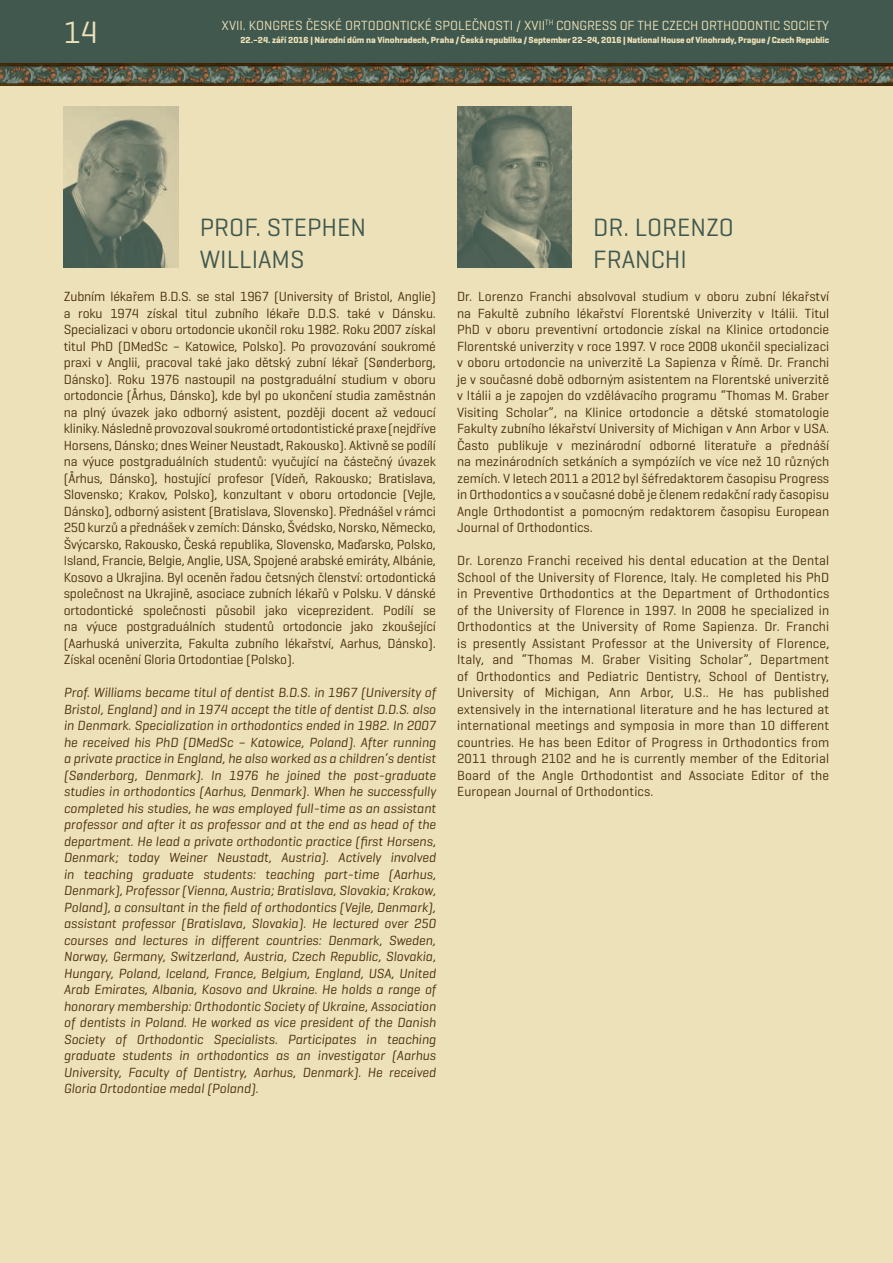
<style>
.page{position:relative;width:893px;height:1263px;background:#ede1b9}
.page>*{position:absolute;margin:0;border:0;box-sizing:border-box;transform-origin:0 0}
.t1{font:31.5px "Geogrotesque";color:#ede1b9}
.t2{font:25.5px/31.5px "Geogrotesque";color:#40584e}
.t3{font:13.5px/16.5px "Geogrotesque";color:#482c0a;text-align:justify}
.t4{font:italic 13.5px/16.5px "Geogrotesque";color:#482c0a;text-align:justify}
.t5{font:13.5px "Geogrotesque";letter-spacing:-.005em;color:#ede1b9}
.t6{font:700 9px "Geogrotesque";letter-spacing:-.01em;color:#ede1b9}
</style>
<div class="page">
<div style="left:0;top:0;width:893px;height:64px;background:#40584e"></div>
<img style="left:0;top:64px;width:893px;height:21px">
<img style="left:64px;top:106px;width:115px;height:162px">
<img style="left:457px;top:106px;width:115px;height:162px">
<h1 class="t1" style="left:64px;top:20px;width:36px">14</h1>
<p class="t5" style="left:222px;top:20px;width:609px">XVII. KONGRES ČESKÉ ORTODONTICKÉ SPOLEČNOSTI / XVII<sup>TH</sup> CONGRESS OF THE CZECH ORTHODONTIC SOCIETY</p>
<p class="t6" style="left:240px;top:36px;width:590px">22.–24. září 2016 | Národní dům na Vinohradech, Praha / Česká republika / September 22–24, 2016 | National House of Vinohrady, Prague / Czech Republic</p>
<h2 class="t2" style="left:200px;top:214px;width:168px">PROF. STEPHEN<br>WILLIAMS</h2>
<p class="t3" style="left:64px;top:289px;width:374px">Zubním lékařem B.D.S. se stal 1967 (University of Bristol, Anglie) a roku 1974 získal titul zubního lékaře D.D.S. také v Dánsku.<br>Specializaci v oboru ortodoncie ukončil roku 1982. Roku 2007 získal titul PhD (DMedSc – Katowice, Polsko). Po provozování soukromé praxi v Anglii, pracoval také jako dětský zubní lékař (Sønderborg, Dánsko). Roku 1976 nastoupil na postgraduální studium v oboru ortodoncie (Århus, Dánsko), kde byl po ukončení studia zaměstnán na plný úvazek jako odborný asistent, později docent až vedoucí kliniky. Následně provozoval soukromé ortodontistické praxe (nejdříve Horsens, Dánsko; dnes Weiner Neustadt, Rakousko). Aktivně se podílí na výuce postgraduálních studentů: vyučující na částečný úvazek (Århus, Dánsko), hostující profesor (Vídeň, Rakousko; Bratislava, Slovensko; Krakov, Polsko), konzultant v oboru ortodoncie (Vejle, Dánsko), odborný asistent (Bratislava, Slovensko). Přednášel v rámci 250 kurzů a přednášek v zemích: Dánsko, Švédsko, Norsko, Německo, Švýcarsko, Rakousko, Česká republika, Slovensko, Maďarsko, Polsko, Island, Francie, Belgie, Anglie, USA, Spojené arabské emiráty, Albánie, Kosovo a Ukrajina. Byl oceněn řadou četsných členství: ortodontická společnost na Ukrajině, asociace zubních lékařů v Polsku. V dánské ortodontické společnosti působil jako viceprezident. Podílí se na výuce postgraduálních studentů ortodoncie jako zkoušející (Aarhuská univerzita, Fakulta zubního lékařství, Aarhus, Dánsko).<br>Získal ocenění Gloria Ortodontiae (Polsko).</p>
<p class="t4" style="left:64px;top:685px;width:374px">Prof. Williams became titul of dentist B.D.S. in 1967 (University of Bristol, England) and in 1974 accept the title of dentist D.D.S. also in Denmark. Specialization in orthodontics ended in 1982. In 2007 he received his PhD (DMedSc – Katowice, Poland). After running a private practice in England, he also worked as a children‘s dentist (Sønderborg, Denmark). In 1976 he joined the post-graduate studies in orthodontics (Aarhus, Denmark). When he successfully completed his studies, he was employed full-time as an assistant professor and after it as professor and at the end as head of the department. He lead a private orthodontic practice (first Horsens, Denmark; today Weiner Neustadt, Austria). Actively involved in teaching graduate students: teaching part-time (Aarhus, Denmark), Professor (Vienna, Austria; Bratislava, Slovakia; Krakow, Poland), a consultant in the field of orthodontics (Vejle, Denmark), assistant professor (Bratislava, Slovakia). He lectured over 250 courses and lectures in different countries: Denmark, Sweden, Norway, Germany, Switzerland, Austria, Czech Republic, Slovakia, Hungary, Poland, Iceland, France, Belgium, England, USA, United Arab Emirates, Albania, Kosovo and Ukraine. He holds a range of honorary membership: Orthodontic Society of Ukraine, Association of dentists in Poland. He worked as vice president of the Danish Society of Orthodontic Specialists. Participates in teaching graduate students in orthodontics as an investigator (Aarhus University, Faculty of Dentistry, Aarhus, Denmark). He received Gloria Ortodontiae medal (Poland).</p>
<h2 class="t2" style="left:593px;top:214px;width:142px">DR. LORENZO<br>FRANCHI</h2>
<p class="t3" style="left:457px;top:289px;width:374px">Dr. Lorenzo Franchi absolvoval studium v oboru zubní lékařství na Fakultě zubního lékařství Florentské Univerzity v Itálii. Titul PhD v oboru preventivní ortodoncie získal na Klinice ortodoncie Florentské univerzity v roce 1997. V roce 2008 ukončil specializaci v oboru ortodoncie na univerzitě La Sapienza v Římě. Dr. Franchi je v současné době odborným asistentem na Florentské univerzitě v Itálii a je zapojen do vzdělávacího programu “Thomas M. Graber Visiting Scholar”, na Klinice ortodoncie a dětské stomatologie Fakulty zubního lékařství University of Michigan v Ann Arbor v USA.<br>Často publikuje v mezinárodní odborné literatuře a přednáší na mezinárodních setkáních a sympóziích ve více než 10 různých zemích. V letech 2011 a 2012 byl šéfredaktorem časopisu Progress in Orthodontics a v současné době je členem redakční rady časopisu Angle Orthodontist a pomocným redaktorem časopisu European Journal of Orthodontics.</p>
<p class="t3" style="left:457px;top:553px;width:374px">Dr. Lorenzo Franchi received his dental education at the Dental School of the University of Florence, Italy. He completed his PhD in Preventive Orthodontics at the Department of Orthodontics of the University of Florence in 1997. In 2008 he specialized in Orthodontics at the University of Rome Sapienza. Dr. Franchi is presently Assistant Professor at the University of Florence, Italy, and “Thomas M. Graber Visiting Scholar”, Department of Orthodontics and Pediatric Dentistry, School of Dentistry, University of Michigan, Ann Arbor, U.S.. He has published extensively in the international literature and he has lectured at international meetings and symposia in more than 10 different countries. He has been Editor of Progress in Orthodontics from 2011 through 2102 and he is currently member of the Editorial Board of the Angle Orthodontist and Associate Editor of the European Journal of Orthodontics.</p>
</div>
